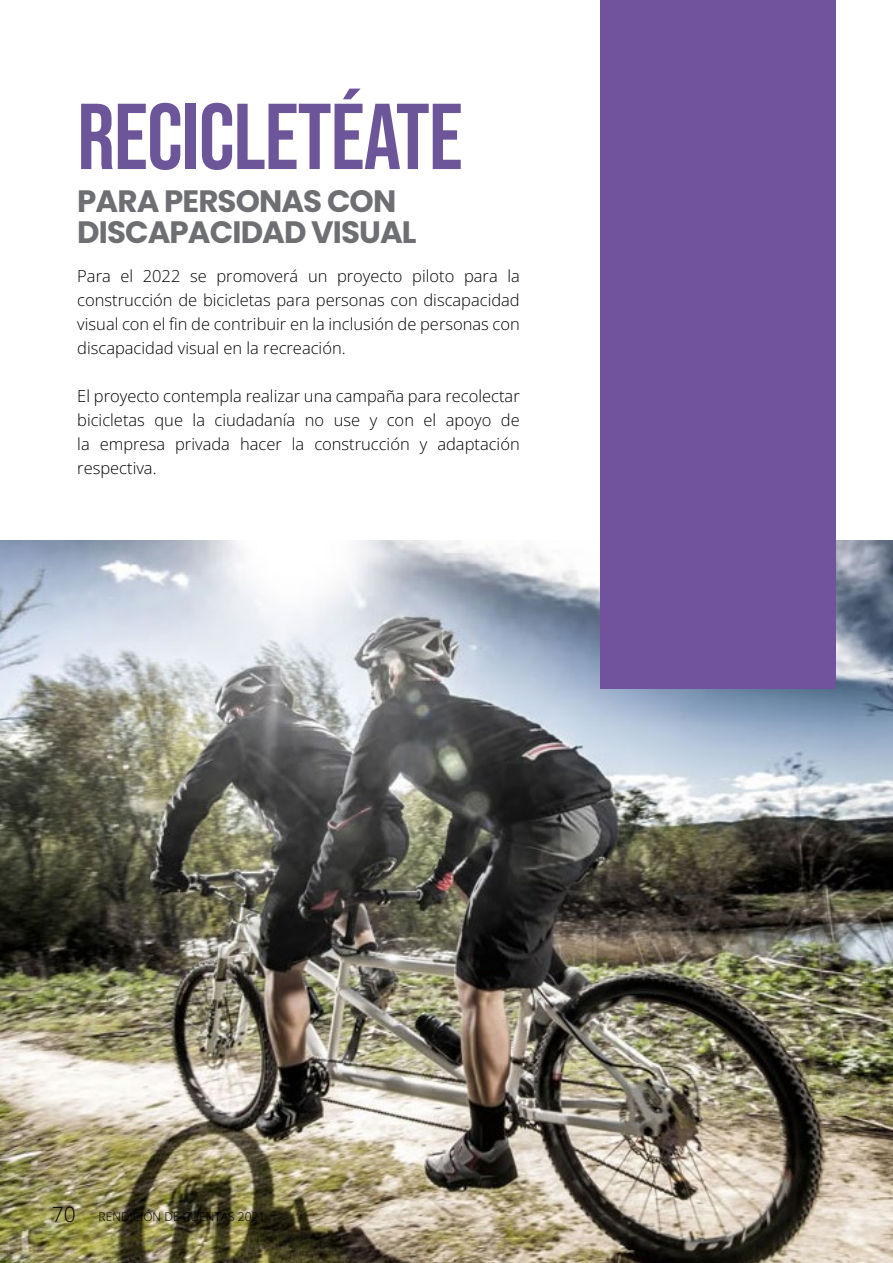
<style>
.page{position:relative;width:893px;height:1263px;background:#fff}
.page>*{position:absolute;margin:0;border:0;box-sizing:border-box;transform-origin:0 0}
.t1{font:93.3px "Bebas Neue";letter-spacing:-.01em;color:#6d559a}
.t2{font:700 30.9px/30.9px "Poppins";letter-spacing:-.03em;color:#6e6f72}
.t3{font:300 16.5px/24px "Open Sans";color:#000101;text-align:justify}
.t4{font:300 12px "Open Sans";letter-spacing:.005em;color:#000}
.s1{font-size:21px}
</style>
<div class="page">
<img style="left:0;top:540px;width:893px;height:723px">
<div style="left:600px;top:0;width:236px;height:688px;background:#71529c"></div>
<h1 class="t1" style="left:77px;top:84px;width:387px">RECICLETÉATE</h1>
<h2 class="t2" style="left:77px;top:186px;width:341px">PARA PERSONAS CON<br>DISCAPACIDAD VISUAL</h2>
<p class="t3" style="left:77px;top:264px;width:444px">Para el 2022 se promoverá un proyecto piloto para la construcción de bicicletas para personas con discapacidad visual con el fin de contribuir en la inclusión de personas con discapacidad visual en la recreación.</p>
<p class="t3" style="left:77px;top:384px;width:444px">El proyecto contempla realizar una campaña para recolectar bicicletas que la ciudadanía no use y con el apoyo de la empresa privada hacer la construcción y adaptación respectiva.</p>
<p class="t4" style="left:52px;top:1208px;width:215px"><span class="s1">70</span> RENDICIÓN DE CUENTAS 2021</p>
</div>
